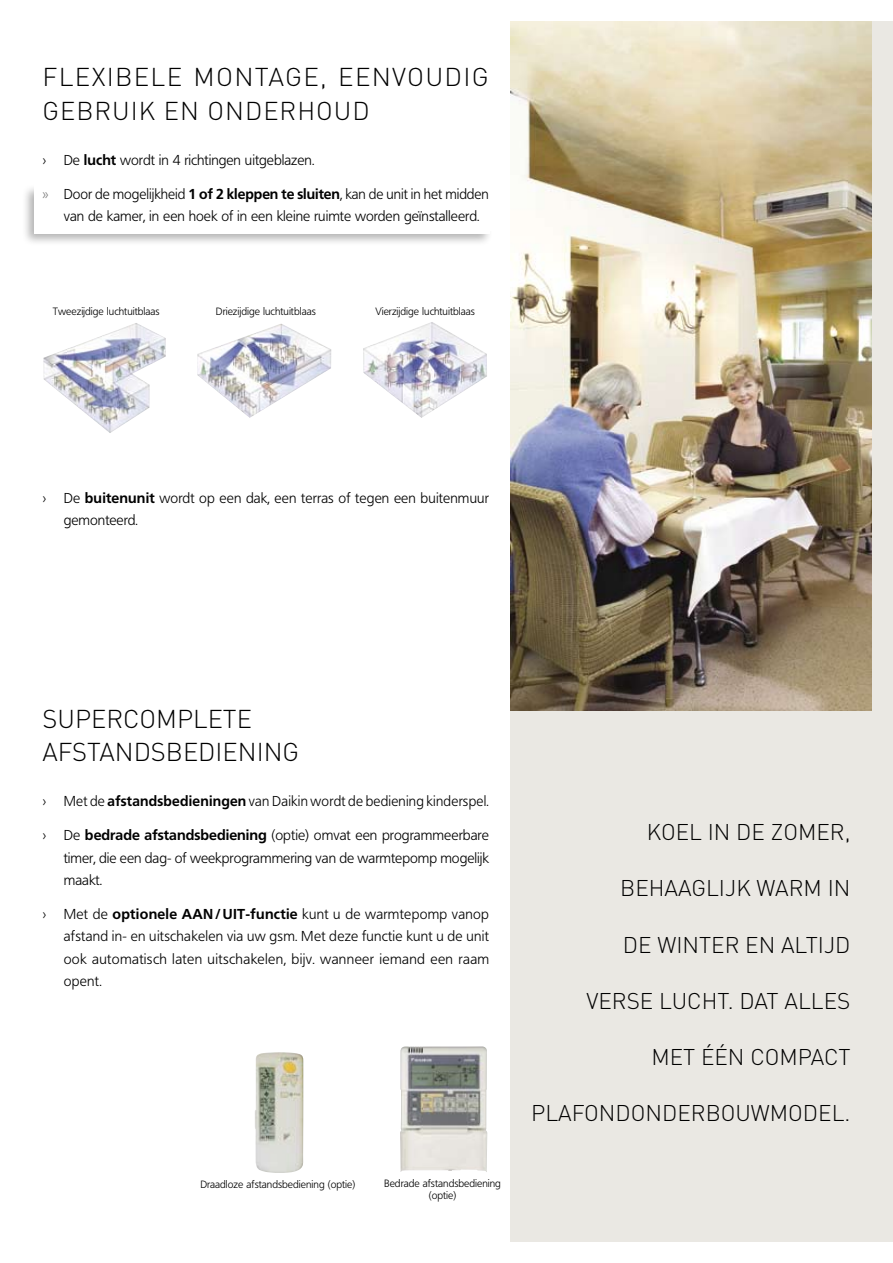
<style>
.page{position:relative;width:893px;height:1263px;background:#fff}
.page>*{position:absolute;margin:0;border:0;box-sizing:border-box;transform-origin:0 0}
.t1{font:300 25.5px/33.8px "DIN";letter-spacing:.04em;color:#000}
.t2{font:300 25.5px/33.8px "DIN";color:#000}
.t3{font:300 22.5px "DIN";color:#000}
.t4{font:300 14.25px/22.5px "Frutiger BSK45";color:#000}
.t5{font:300 10.5px/11.2px "Frutiger BSK45";color:#000;text-align:center}
.s1{font-family:"Frutiger"}
.s2{font-family:"Frutiger BSK65";font-weight:700}
.s3{color:#7c7c7c}
</style>
<div class="page">
<img style="left:400px;top:1046px;width:87px;height:126px">
<img style="left:255px;top:1052px;width:48px;height:121px">
<div style="left:510px;top:21px;width:383px;height:1221px;background:#eae8e3"></div>
<img style="left:510px;top:21px;width:362px;height:689px">
<div style="left:21px;top:183px;width:471px;height:63px;background:#000;opacity:.3"></div>
<div style="left:34px;top:187px;width:455px;height:47px;background:#fff"></div>
<div style="left:34px;top:181px;width:466px;height:50px;background:#fff"></div>
<img style="left:43px;top:323px;width:123px;height:110px">
<img style="left:197px;top:323px;width:134px;height:95px">
<img style="left:363px;top:322px;width:124px;height:96px">
<h1 class="t1" style="left:43px;top:59px;width:448px">FLEXIBELE MONTAGE, EENVOUDIG<br>GEBRUIK EN ONDERHOUD</h1>
<p class="t4" style="left:43px;top:149px;width:273px"><span class="s1">›</span> De <span class="s2">lucht</span> wordt in 4 richtingen uitgeblazen.</p>
<p class="t4" style="left:64px;top:183px;width:427px;text-indent:-21px"><span class="s3">»</span> Door de mogelijkheid <span class="s2">1 of 2 kleppen te sluiten</span>, kan de unit in het midden van de kamer, in een hoek of in een kleine ruimte worden geïnstalleerd.</p>
<p class="t5" style="left:53px;top:306px;width:108px">Tweezijdige luchtuitblaas</p>
<p class="t5" style="left:216px;top:306px;width:102px">Driezijdige luchtuitblaas</p>
<p class="t5" style="left:375px;top:306px;width:101px">Vierzijdige luchtuitblaas</p>
<p class="t4" style="left:64px;top:487px;width:427px;text-indent:-21px"><span class="s1">›</span> De <span class="s2">buitenunit</span> wordt op een dak, een terras of tegen een buitenmuur gemonteerd.</p>
<h1 class="t2" style="left:43px;top:701px;width:258px">SUPERCOMPLETE<br>AFSTANDSBEDIENING</h1>
<p class="t4" style="left:43px;top:790px;width:448px"><span class="s1">›</span> Met de <span class="s2">afstandsbedieningen</span> van Daikin wordt de bediening kinderspel.</p>
<p class="t4" style="left:64px;top:824px;width:427px;text-align:justify;text-indent:-21px"><span class="s1">›</span> De <span class="s2">bedrade afstandsbediening</span> (optie) omvat een programmeerbare timer, die een dag- of weekprogrammering van de warmtepomp mogelijk maakt.</p>
<p class="t4" style="left:64px;top:903px;width:427px;text-align:justify;text-indent:-21px"><span class="s1">›</span> Met de <span class="s2">optionele AAN /UIT-functie</span> kunt u de warmtepomp vanop afstand in- en uitschakelen via uw gsm. Met deze functie kunt u de unit ook automatisch laten uitschakelen, bijv. wanneer iemand een raam opent.</p>
<p class="t5" style="left:200px;top:1178px;width:156px">Draadloze afstandsbediening (optie)</p>
<p class="t5" style="left:384px;top:1178px;width:118px">Bedrade afstandsbediening (optie)</p>
<h2 class="t3" style="left:647px;top:817px;width:205px">KOEL IN DE ZOMER,</h2>
<h2 class="t3" style="left:620px;top:873px;width:232px">BEHAAGLIJK WARM IN</h2>
<h2 class="t3" style="left:623px;top:929px;width:229px">DE WINTER EN ALTIJD</h2>
<h2 class="t3" style="left:586px;top:986px;width:265px">VERSE LUCHT. DAT ALLES</h2>
<h2 class="t3" style="left:651px;top:1042px;width:201px">MET ÉÉN COMPACT</h2>
<h2 class="t3" style="left:531px;top:1098px;width:321px">PLAFONDONDERBOUWMODEL.</h2>
</div>
